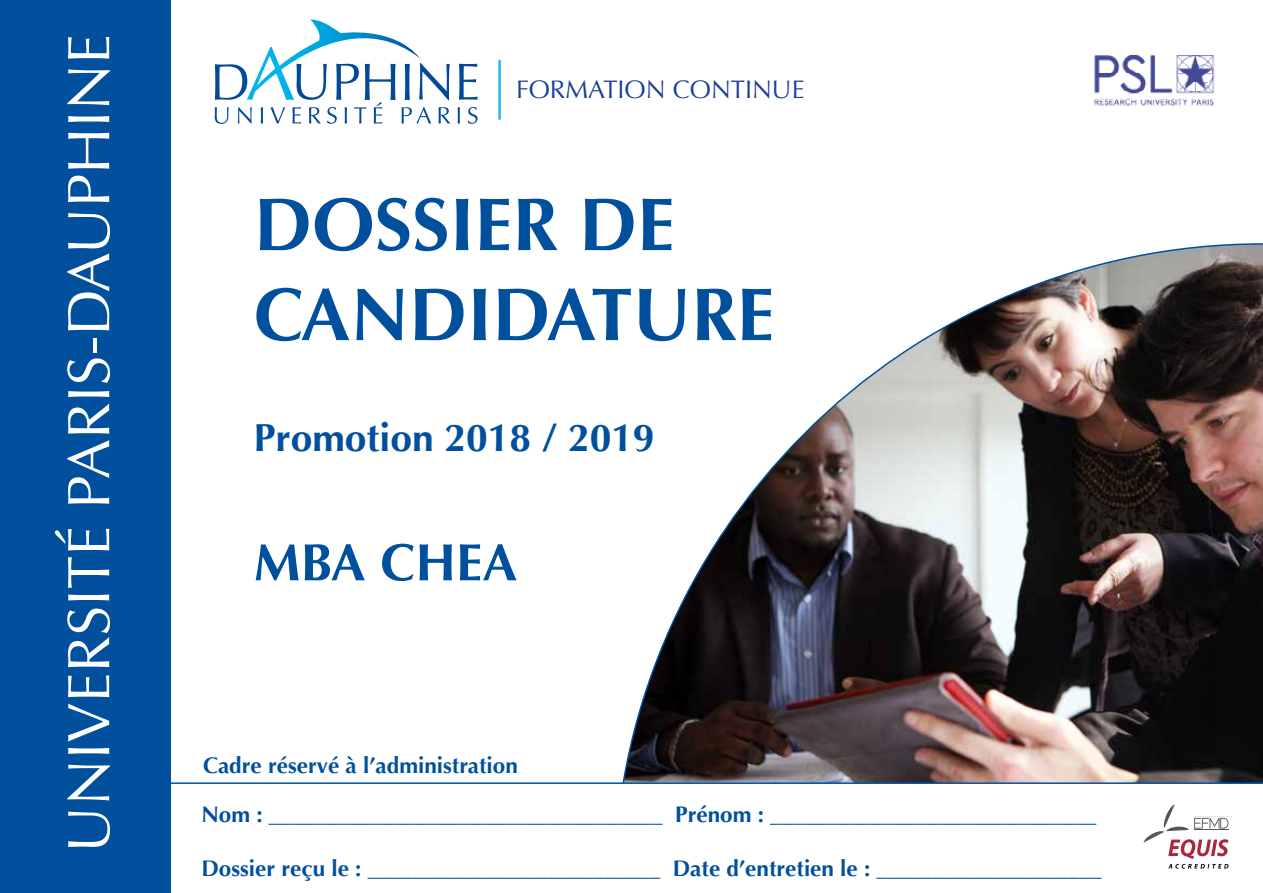
<style>
.page{position:relative;width:1263px;height:893px;background:#fff}
.page>*{position:absolute;margin:0;border:0;box-sizing:border-box;transform-origin:0 0}
.t1{font:700 75px/90px "Optima";color:#00509e}
.t2{font:60px "Optima";color:#fff}
.t3{font:700 52.5px "Optima";color:#00509e}
.t4{font:700 39px "Optima";color:#00509e}
.t5{font:25.5px "Optima";color:#1c3f94}
.t6{font:700 22.5px "Optima";color:#00509e}
</style>
<div class="page">
<img style="left:622px;top:243px;width:641px;height:539px">
<svg style="left:459px;top:64px;width:19px;height:36px"></svg>
<svg style="left:458px;top:107px;width:2px;height:17px"></svg>
<svg style="left:468px;top:107px;width:9px;height:17px"></svg>
<svg style="left:215px;top:19px;width:235px;height:105px"></svg>
<hr style="left:498px;top:60px;width:3px;height:60px;background:#13b5ea">
<img style="left:1094px;top:55px;width:121px;height:51px">
<svg style="left:170px;top:782px;width:1093px;height:111px"></svg>
<div style="left:0;top:0;width:170px;height:893px;background:#00509e"></div>
<svg style="left:1143px;top:804px;width:85px;height:65px"></svg>
<hr style="left:1194px;top:830px;width:34px;height:1px;background:#555759">
<h2 class="t2" style="left:54px;top:853px;width:820px;rotate:-90deg">université paris-dauphine</h2>
<p class="t5" style="left:516px;top:75px;width:290px">FORMATION CONTINUE</p>
<h1 class="t1" style="left:254px;top:181px;width:522px">DOSSIER DE<br>CANDIDATURE</h1>
<h3 class="t4" style="left:254px;top:415px;width:403px">Promotion 2018 / 2019</h3>
<h3 class="t3" style="left:254px;top:532px;width:265px">MBA CHEA</h3>
<p class="t6" style="left:203px;top:752px;width:316px">Cadre réservé à l’administration</p>
<p class="t6" style="left:201px;top:801px;width:897px">Nom : ___________________________________ Prénom : _____________________________</p>
<p class="t6" style="left:201px;top:855px;width:902px">Dossier reçu le : __________________________ Date d’entretien le : ____________________</p>
</div>
